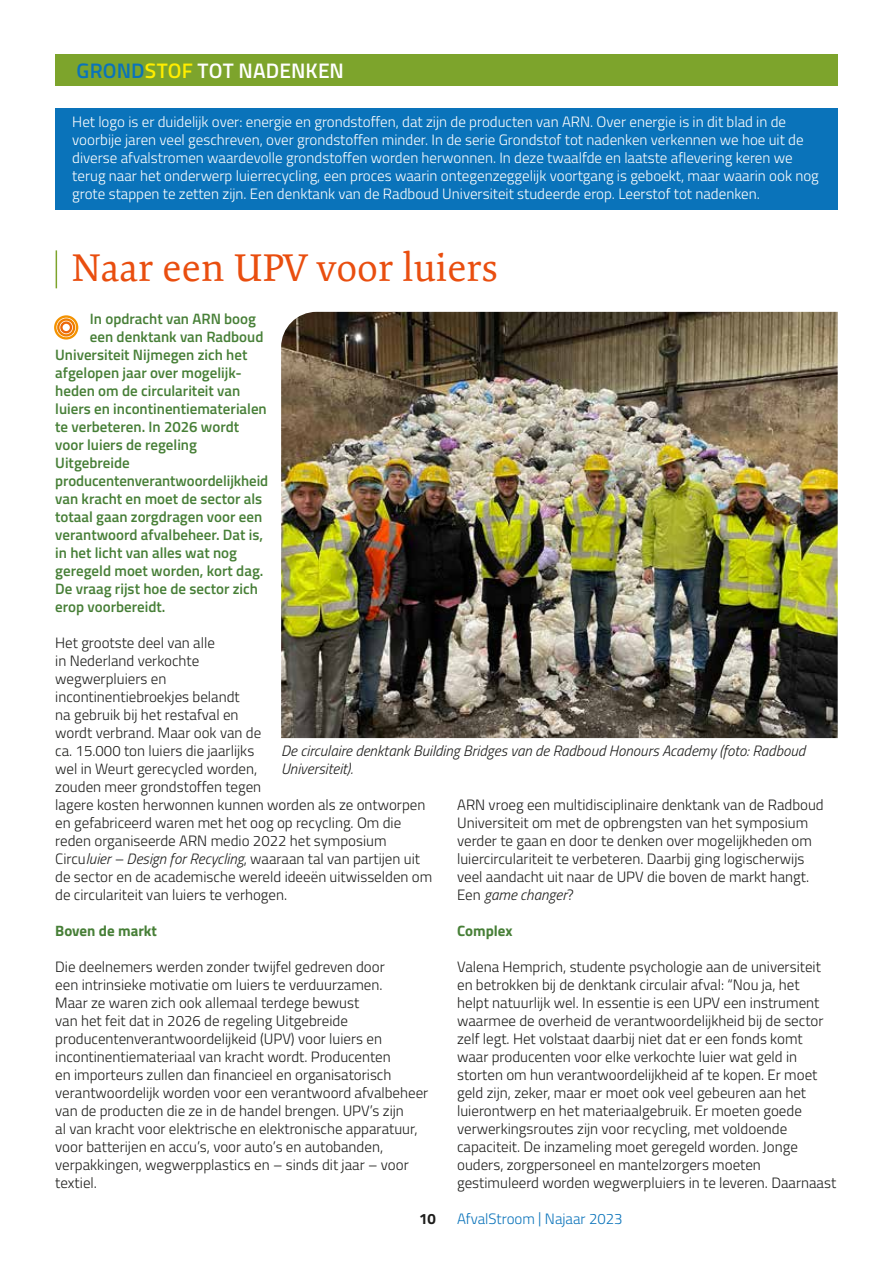
<style>
.page{position:relative;width:893px;height:1263px;background:#fff}
.page>*{position:absolute;margin:0;border:0;box-sizing:border-box;transform-origin:0 0}
.t1{font:39px "Expo Serif Pro";color:#e94e0f}
.t2{font:600 21px "Titillium Web";letter-spacing:.005em;color:#fff}
.t3{font:300 15px/18px "Titillium Web";color:#1d1d1b}
.t4{font:300 15px/18px "Titillium Web";color:#fff}
.t5{font:600 15px "Titillium Web";color:#477f37}
.t6{font:italic 300 15px/18px "Titillium Web";color:#1d1d1b}
.t7{font:300 15px "Titillium Web";color:#0a73ba}
.t8{font:700 15px "Titillium Web";color:#477f37}
.t9{font:700 15px "Titillium Web";color:#1d1d1b}
.s1{color:#0a73ba}
.s2{color:#ffed00}
.s3{font-style:italic}
</style>
<div class="page">
<hr style="left:56px;top:250px;width:1px;height:38px;background:#7da42c">
<div style="left:54px;top:315px;width:24px;height:25px;border:2px solid #f39200;border-radius:50%"></div>
<div style="left:57px;top:318px;width:18px;height:19px;border:2px solid #ef7d00;border-radius:50%"></div>
<div style="left:60px;top:321px;width:12px;height:12px;border:2px solid #ec6608;border-radius:50%"></div>
<div style="left:55px;top:54px;width:783px;height:31px;background:#7da42c"></div>
<div style="left:55px;top:108px;width:783px;height:102px;background:#0a73ba"></div>
<img style="left:281px;top:312px;width:557px;height:426px">
<h2 class="t2" style="left:77px;top:55px;width:269px"><span class="s1">GROND</span><span class="s2">STOF</span> TOT NADENKEN</h2>
<p class="t4" style="left:72px;top:112px;width:748px">Het logo is er duidelijk over: energie en grondstoffen, dat zijn de producten van ARN. Over energie is in dit blad in de voorbije jaren veel geschreven, over grondstoffen minder. In de serie Grondstof tot nadenken verkennen we hoe uit de diverse afvalstromen waardevolle grondstoffen worden herwonnen. In deze twaalfde en laatste aflevering keren we terug naar het onderwerp luierrecycling, een proces waarin ontegenzeggelijk voortgang is geboekt, maar waarin ook nog grote stappen te zetten zijn. Een denktank van de Radboud Universiteit studeerde erop. Leerstof tot nadenken.</p>
<h1 class="t1" style="left:72px;top:244px;width:427px">Naar een UPV voor luiers</h1>
<p class="t5" style="left:90px;top:307px;width:168px">In opdracht van ARN boog</p>
<p class="t5" style="left:90px;top:325px;width:175px">een denktank van Radboud</p>
<p class="t5" style="left:55px;top:343px;width:194px">Universiteit Nijmegen zich het</p>
<p class="t5" style="left:55px;top:361px;width:186px">afgelopen jaar over mogelijk-</p>
<p class="t5" style="left:55px;top:379px;width:186px">heden om de circulariteit van</p>
<p class="t5" style="left:55px;top:397px;width:213px">luiers en incontinentiematerialen</p>
<p class="t5" style="left:55px;top:415px;width:185px">te verbeteren. In 2026 wordt</p>
<p class="t5" style="left:55px;top:433px;width:143px">voor luiers de regeling</p>
<p class="t5" style="left:55px;top:451px;width:76px">Uitgebreide</p>
<p class="t5" style="left:55px;top:469px;width:214px">producentenverantwoordelijkheid</p>
<p class="t5" style="left:55px;top:487px;width:209px">van kracht en moet de sector als</p>
<p class="t5" style="left:55px;top:505px;width:208px">totaal gaan zorgdragen voor een</p>
<p class="t5" style="left:55px;top:523px;width:209px">verantwoord afvalbeheer. Dat is,</p>
<p class="t5" style="left:55px;top:541px;width:183px">in het licht van alles wat nog</p>
<p class="t5" style="left:55px;top:559px;width:210px">geregeld moet worden, kort dag.</p>
<p class="t5" style="left:55px;top:577px;width:204px">De vraag rijst hoe de sector zich</p>
<p class="t5" style="left:55px;top:595px;width:112px">erop voorbereidt.</p>
<p class="t3" style="left:55px;top:633px;width:379px">Het grootste deel van alle<br>in Nederland verkochte<br>wegwerpluiers en<br>incontinentiebroekjes belandt<br>na gebruik bij het restafval en<br>wordt verbrand. Maar ook van de<br>ca. 15.000 ton luiers die jaarlijks<br>wel in Weurt gerecycled worden,<br>zouden meer grondstoffen tegen<br>lagere kosten herwonnen kunnen worden als ze ontworpen en gefabriceerd waren met het oog op recycling. Om die reden organiseerde ARN medio 2022 het symposium Circu<span class="s3">luier – Design for Recycling</span>, waaraan tal van partijen uit de sector en de academische wereld ideeën uitwisselden om de circulariteit van luiers te verhogen.</p>
<p class="t8" style="left:55px;top:919px;width:103px">Boven de markt</p>
<p class="t3" style="left:55px;top:957px;width:375px">Die deelnemers werden zonder twijfel gedreven door<br>een intrinsieke motivatie om luiers te verduurzamen.<br>Maar ze waren zich ook allemaal terdege bewust<br>van het feit dat in 2026 de regeling Uitgebreide producentenverantwoordelijkeid (UPV) voor luiers en incontinentiemateriaal van kracht wordt. Producenten<br>en importeurs zullen dan financieel en organisatorisch verantwoordelijk worden voor een verantwoord afvalbeheer van de producten die ze in de handel brengen. UPV’s zijn<br>al van kracht voor elektrische en elektronische apparatuur, voor batterijen en accu’s, voor auto’s en autobanden, verpakkingen, wegwerpplastics en – sinds dit jaar – voor textiel.</p>
<p class="t6" style="left:281px;top:741px;width:526px">De circulaire denktank Building Bridges van de Radboud Honours Academy (foto: Radboud<br>Universiteit).</p>
<p class="t3" style="left:457px;top:795px;width:368px">ARN vroeg een multidisciplinaire denktank van de Radboud Universiteit om met de opbrengsten van het symposium verder te gaan en door te denken over mogelijkheden om luiercirculariteit te verbeteren. Daarbij ging logischerwijs veel aandacht uit naar de UPV die boven de markt hangt.<br>Een <span class="s3">game changer</span>?</p>
<p class="t8" style="left:457px;top:919px;width:57px">Complex</p>
<p class="t3" style="left:457px;top:957px;width:381px">Valena Hemprich, studente psychologie aan de universiteit en betrokken bij de denktank circulair afval: “Nou ja, het<br>helpt natuurlijk wel. In essentie is een UPV een instrument waarmee de overheid de verantwoordelijkheid bij de sector zelf legt. Het volstaat daarbij niet dat er een fonds komt waar producenten voor elke verkochte luier wat geld in storten om hun verantwoordelijkheid af te kopen. Er moet geld zijn, zeker, maar er moet ook veel gebeuren aan het luierontwerp en het materiaalgebruik. Er moeten goede verwerkingsroutes zijn voor recycling, met voldoende capaciteit. De inzameling moet geregeld worden. Jonge ouders, zorgpersoneel en mantelzorgers moeten gestimuleerd worden wegwerpluiers in te leveren. Daarnaast</p>
<p class="t9" style="left:419px;top:1207px;width:18px">10</p>
<p class="t7" style="left:457px;top:1208px;width:167px">AfvalStroom | Najaar 2023</p>
</div>
